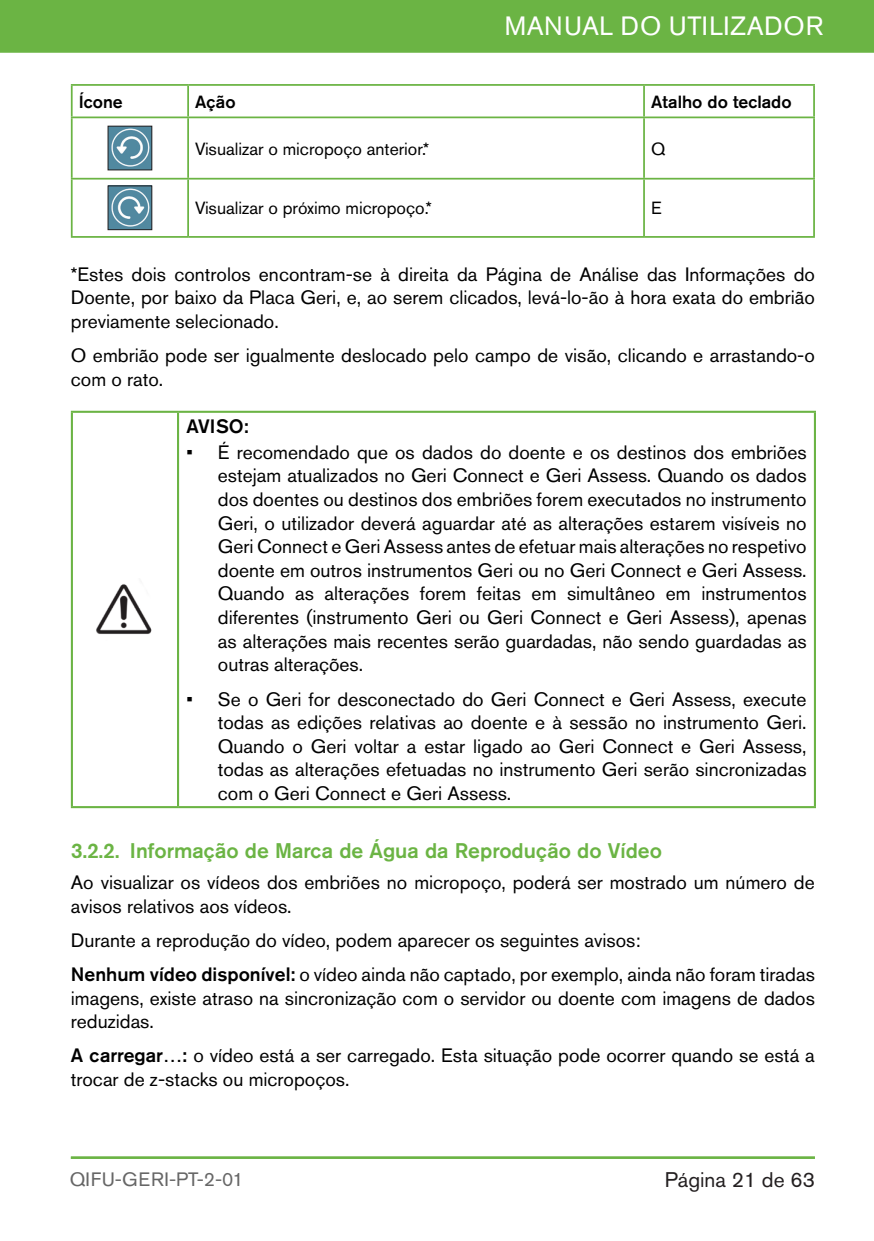
<style>
.page{position:relative;width:874px;height:1241px;background:#fff}
.page>*{position:absolute;margin:0;border:0;box-sizing:border-box;transform-origin:0 0}
.t1{font:26.25px "Akzidenz Grotesk Std";letter-spacing:.015em;color:#fff}
.t2{font:500 21px "Akzidenz Grotesk Std";color:#6bb444}
.t3{font:21px "Akzidenz Grotesk Std";color:#231f20}
.t4{font:19.25px/23.6px "Akzidenz Grotesk Std";color:#000;text-align:justify}
.t5{font:19.25px "Akzidenz Grotesk Std";letter-spacing:.03em;color:#666}
.WARNING_TABLE_BOLD{font:500 19.25px "Akzidenz Grotesk Std";color:#000}
.TABLE_TEXT{font:17.5px "Akzidenz Grotesk Std";color:#000}
.TABLE_HEADERS{font:500 17.5px "Akzidenz Grotesk Std";color:#000}
.s1{font-weight:500}
</style>
<div class="page">
<div style="left:0;top:0;width:873px;height:53px;background:#6bb444"></div>
<hr style="left:71px;top:1156px;width:743px;height:1px;background:#6bb444">
<hr style="left:71px;top:1157px;width:743px;height:1px;background:#6bb444">
<hr style="left:71px;top:84px;width:117px;height:2px;background:#6bb444">
<hr style="left:71px;top:86px;width:2px;height:30px;background:#6bb444">
<hr style="left:71px;top:116px;width:117px;height:2px;background:#6bb444">
<hr style="left:188px;top:84px;width:455px;height:2px;background:#6bb444">
<hr style="left:187px;top:86px;width:2px;height:30px;background:#6bb444">
<hr style="left:188px;top:116px;width:455px;height:2px;background:#6bb444">
<hr style="left:643px;top:84px;width:171px;height:2px;background:#6bb444">
<hr style="left:642px;top:86px;width:2px;height:30px;background:#6bb444">
<hr style="left:812px;top:86px;width:2px;height:30px;background:#6bb444">
<hr style="left:643px;top:116px;width:171px;height:2px;background:#6bb444">
<hr style="left:71px;top:118px;width:2px;height:60px;background:#6bb444">
<hr style="left:187px;top:118px;width:2px;height:60px;background:#6bb444">
<hr style="left:642px;top:118px;width:2px;height:60px;background:#6bb444">
<hr style="left:812px;top:118px;width:2px;height:60px;background:#6bb444">
<hr style="left:71px;top:178px;width:117px;height:1px;background:#6bb444">
<hr style="left:71px;top:179px;width:2px;height:57px;background:#6bb444">
<hr style="left:71px;top:236px;width:117px;height:2px;background:#6bb444">
<hr style="left:188px;top:178px;width:455px;height:1px;background:#6bb444">
<hr style="left:187px;top:179px;width:2px;height:57px;background:#6bb444">
<hr style="left:188px;top:236px;width:455px;height:2px;background:#6bb444">
<hr style="left:643px;top:178px;width:171px;height:1px;background:#6bb444">
<hr style="left:642px;top:179px;width:2px;height:57px;background:#6bb444">
<hr style="left:812px;top:179px;width:2px;height:57px;background:#6bb444">
<hr style="left:643px;top:236px;width:171px;height:2px;background:#6bb444">
<img style="left:110px;top:128px;width:40px;height:40px">
<div style="left:108px;top:126px;width:44px;height:44px;border:1px solid #231f20"></div>
<img style="left:110px;top:188px;width:40px;height:40px">
<div style="left:108px;top:186px;width:44px;height:44px;border:1px solid #231f20"></div>
<hr style="left:71px;top:410px;width:107px;height:3px;background:#6bb444">
<hr style="left:71px;top:413px;width:2px;height:393px;background:#6bb444">
<hr style="left:178px;top:410px;width:637px;height:3px;background:#6bb444">
<hr style="left:813px;top:413px;width:2px;height:393px;background:#6bb444">
<hr style="left:71px;top:806px;width:107px;height:2px;background:#6bb444">
<hr style="left:178px;top:806px;width:637px;height:2px;background:#6bb444">
<hr style="left:177px;top:413px;width:2px;height:393px;background:#6bb444">
<img style="left:96px;top:584px;width:56px;height:50px">
<h1 class="t1" style="left:504px;top:11px;width:320px">MANUAL DO UTILIZADOR</h1>
<p class="TABLE_HEADERS" style="left:79px;top:91px;width:46px">Ícone</p>
<p class="TABLE_HEADERS" style="left:195px;top:91px;width:42px">Ação</p>
<p class="TABLE_HEADERS" style="left:650px;top:91px;width:142px">Atalho do teclado</p>
<p class="TABLE_TEXT" style="left:195px;top:138px;width:236px">Visualizar o micropoço anterior.*</p>
<p class="TABLE_TEXT" style="left:650px;top:138px;width:16px">Q</p>
<p class="TABLE_TEXT" style="left:195px;top:198px;width:238px">Visualizar o próximo micropoço.*</p>
<p class="TABLE_TEXT" style="left:650px;top:198px;width:12px">E</p>
<p class="t4" style="left:71px;top:262px;width:745px">*Estes dois controlos encontram-se à direita da Página de Análise das Informações do Doente, por baixo da Placa Geri, e, ao serem clicados, levá-lo-ão à hora exata do embrião previamente selecionado.</p>
<p class="t4" style="left:71px;top:343px;width:745px">O embrião pode ser igualmente deslocado pelo campo de visão, clicando e arrastando-o com o rato.</p>
<p class="WARNING_TABLE_BOLD" style="left:186px;top:414px;width:64px">AVISO:</p>
<p class="t4" style="left:218px;top:440px;width:590px;text-indent:-32px">• É recomendado que os dados do doente e os destinos dos embriões estejam atualizados no Geri Connect e Geri Assess. Quando os dados dos doentes ou destinos dos embriões forem executados no instrumento Geri, o utilizador deverá aguardar até as alterações estarem visíveis no Geri Connect e Geri Assess antes de efetuar mais alterações no respetivo doente em outros instrumentos Geri ou no Geri Connect e Geri Assess.<br>Quando as alterações forem feitas em simultâneo em instrumentos diferentes (instrumento Geri ou Geri Connect e Geri Assess), apenas as alterações mais recentes serão guardadas, não sendo guardadas as outras alterações.</p>
<p class="t4" style="left:218px;top:686px;width:590px;text-indent:-32px">• Se o Geri for desconectado do Geri Connect e Geri Assess, execute todas as edições relativas ao doente e à sessão no instrumento Geri.<br>Quando o Geri voltar a estar ligado ao Geri Connect e Geri Assess, todas as alterações efetuadas no instrumento Geri serão sincronizadas com o Geri Connect e Geri Assess.</p>
<p class="t2" style="left:71px;top:838px;width:592px">3.2.2. Informação de Marca de Água da Reprodução do Vídeo</p>
<p class="t4" style="left:71px;top:870px;width:745px">Ao visualizar os vídeos dos embriões no micropoço, poderá ser mostrado um número de avisos relativos aos vídeos.</p>
<p class="t4" style="left:71px;top:928px;width:571px">Durante a reprodução do vídeo, podem aparecer os seguintes avisos:</p>
<p class="t4" style="left:71px;top:962px;width:745px"><span class="s1">Nenhum vídeo disponível:</span> o vídeo ainda não captado, por exemplo, ainda não foram tiradas imagens, existe atraso na sincronização com o servidor ou doente com imagens de dados reduzidas.</p>
<p class="t4" style="left:71px;top:1043px;width:745px"><span class="s1">A carregar…:</span> o vídeo está a ser carregado. Esta situação pode ocorrer quando se está a trocar de z-stacks ou micropoços.</p>
<p class="t5" style="left:70px;top:1167px;width:175px">QIFU-GERI-PT-2-01</p>
<p class="t3" style="left:664px;top:1167px;width:152px">Página 21 de 63</p>
</div>
